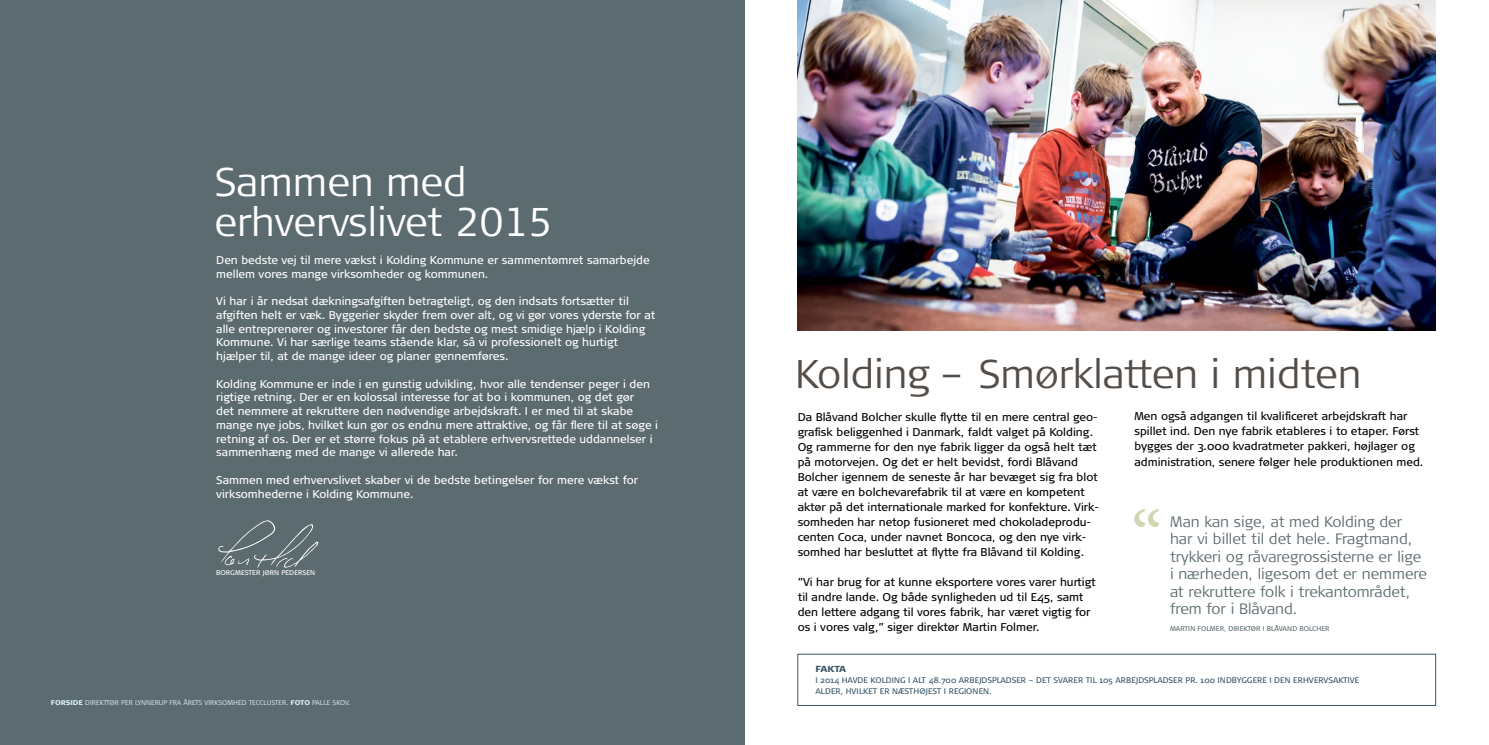
<style>
.page{position:relative;width:1489px;height:745px;background:#fff}
.page>*{position:absolute;margin:0;border:0;box-sizing:border-box;transform-origin:0 0}
.t1{font:78.75px "Minion Pro";color:#cfd7b2}
.t2{font:300 40px "Signa Column";color:#544d48}
.t3{font:300 40px/40px "Signa Column";color:#fff}
.t4{font:300 15px/17.5px "Signa Normal";color:#5c6b6f}
.t5{font:11.25px/13.8px "Signa Normal";color:#fff}
.t6{font:11.25px/15px "Signa Normal";color:#000}
.t7{font:900 8.75px "Signa Normal";letter-spacing:-.045em;color:#395666}
.t8{font:8.12px "Signa Normal";color:#395666}
.t9{font:300 6.88px "Signa Normal";color:#d8f0f7}
.t10{font:6.88px "Signa Normal";color:#5c6b6f}
.t11{font:6.88px "Signa Normal";color:#fff}
.s1{font-weight:900}
</style>
<div class="page">
<img style="left:797px;top:0;width:638px;height:330px">
<div style="left:0;top:0;width:744px;height:744px;background:#5c6b6f"></div>
<svg style="left:218px;top:520px;width:100px;height:48px"></svg>
<h2 class="t3" style="left:214px;top:163px;width:339px">Sammen med erhvervslivet 2015</h2>
<p class="t5" style="left:216px;top:253px;width:435px">Den bedste vej til mere vækst i Kolding Kommune er sammentømret samarbejde mellem vores mange virksomheder og kommunen.</p>
<p class="t5" style="left:216px;top:294px;width:440px">Vi har i år nedsat dækningsafgiften betragteligt, og den indsats fortsætter til afgiften helt er væk. Byggerier skyder frem over alt, og vi gør vores yderste for at alle entreprenører og investorer får den bedste og mest smidige hjælp i Kolding Kommune. Vi har særlige teams stående klar, så vi professionelt og hurtigt hjælper til, at de mange ideer og planer gennemføres.</p>
<p class="t5" style="left:216px;top:377px;width:443px">Kolding Kommune er inde i en gunstig udvikling, hvor alle tendenser peger i den rigtige retning. Der er en kolossal interesse for at bo i kommunen, og det gør<br>det nemmere at rekruttere den nødvendige arbejdskraft. I er med til at skabe mange nye jobs, hvilket kun gør os endnu mere attraktive, og får flere til at søge i retning af os. Der er et større fokus på at etablere erhvervsrettede uddannelser i sammenhæng med de mange vi allerede har.</p>
<p class="t5" style="left:216px;top:473px;width:423px">Sammen med erhvervslivet skaber vi de bedste betingelser for mere vækst for virksomhederne i Kolding Kommune.</p>
<p class="t11" style="left:216px;top:567px;width:100px">Borgmester Jørn Ped ersen</p>
<p class="t9" style="left:51px;top:697px;width:301px"><span class="s1">FORSIDE</span> Direkttør Per Lynnerup fra årets virksomhed teccluster. <span class="s1">FOTO</span> palle skov.</p>
<h2 class="t2" style="left:795px;top:348px;width:568px">Kolding – Smørklatten i midten</h2>
<p class="t6" style="left:797px;top:409px;width:303px">Da Blåvand Bolcher skulle flytte til en mere central geo&shy;grafisk beliggenhed i Danmark, faldt valget på Kolding.<br>Og rammerne for den nye fabrik ligger da også helt tæt på motorvejen. Og det er helt bevidst, fordi Blåvand Bolcher igennem de seneste år har bevæget sig fra blot at være en bolchevarefabrik til at være en kompetent aktør på det internationale marked for konfekture. Virk&shy;somheden har netop fusioneret med chokoladeprodu&shy;centen Coca, under navnet Boncoca, og den nye virk&shy;somhed har besluttet at flytte fra Blåvand til Kolding.</p>
<p class="t6" style="left:797px;top:574px;width:299px">”Vi har brug for at kunne eksportere vores varer hurtigt til andre lande. Og både synligheden ud til E45, samt den lettere adgang til vores fabrik, har været vigtig for os i vores valg,” siger direktør Martin Folmer.</p>
<p class="t6" style="left:1134px;top:409px;width:290px">Men også adgangen til kvalificeret arbejdskraft har spillet ind. Den nye fabrik etableres i to etaper. Først bygges der 3.000 kvadratmeter pakkeri, højlager og administration, senere følger hele produktionen med.</p>
<h1 class="t1" style="left:1130px;top:487px;width:33px">“</h1>
<h3 class="t4" style="left:1169px;top:512px;width:258px">Man kan sige, at med Kolding der har vi billet til det hele. Fragtmand, trykkeri og råvaregrossisterne er lige i nærheden, ligesom det er nemmere at rekruttere folk i trekantområdet, frem for i Blåvand.</h3>
<p class="t10" style="left:1169px;top:623px;width:161px">Marti n Folmer, di rektør i Blåvand Bolcher</p>
<p class="t7" style="left:815px;top:663px;width:32px">FAKTA</p>
<p class="t8" style="left:815px;top:674px;width:170px">I 2014 havd e Koldi ng i alt 48.700 arbejdsp</p>
<p class="t8" style="left:996px;top:674px;width:145px">lads er – Det svarer ti l 105 arbejdsp</p>
<p class="t8" style="left:1153px;top:674px;width:207px">ladser pr. 100 i ndbyggere i d en erhvervsaktive</p>
<p class="t8" style="left:815px;top:686px;width:178px">ald er, hvi lket er næsthøjest i regi onen.</p>
</div>
